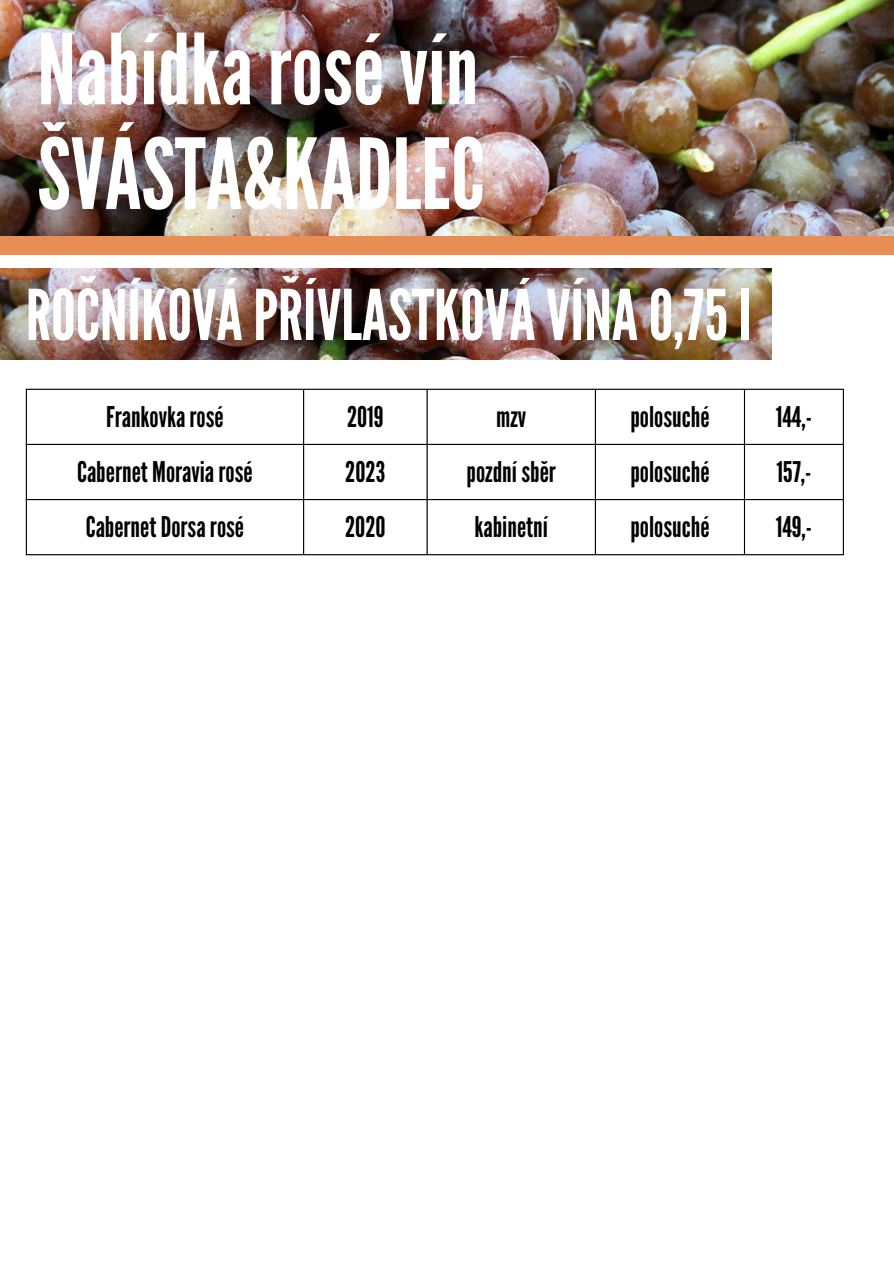
<style>
.page{position:relative;width:894px;height:1264px;background:#fff}
.page>*{position:absolute;margin:0;border:0;box-sizing:border-box;transform-origin:0 0}
.t1{font:97.5px/104.7px "League Gothic";color:#fff}
.t2{font:69.75px "League Gothic";color:#fff}
.t3{font:28.5px "League Gothic";color:#000}
</style>
<div class="page">
<div style="left:0;top:235px;width:893px;height:20px;background:#e88d54"></div>
<hr style="left:26px;top:390px;width:1px;height:164px;background:#000">
<hr style="left:303px;top:390px;width:1px;height:164px;background:#000">
<hr style="left:426px;top:390px;width:1px;height:164px;background:#000">
<hr style="left:594px;top:390px;width:1px;height:164px;background:#000">
<hr style="left:743px;top:390px;width:1px;height:164px;background:#000">
<hr style="left:842px;top:390px;width:1px;height:164px;background:#000">
<hr style="left:26px;top:389px;width:817px;height:1px;background:#000">
<hr style="left:26px;top:444px;width:817px;height:1px;background:#000">
<hr style="left:26px;top:499px;width:817px;height:1px;background:#000">
<hr style="left:26px;top:554px;width:817px;height:1px;background:#000">
<img style="left:0;top:0;width:893px;height:235px">
<img style="left:0;top:268px;width:771px;height:91px">
<p class="t1" style="left:37px;top:19px;width:449px">Nabídkarosévín<br>ŠVÁSTA&amp;KADLEC</p>
<p class="t2" style="left:26px;top:275px;width:727px">ROČNÍKOVÁPŘÍVLASTKOVÁVÍNA0,75l</p>
<p class="t3" style="left:106px;top:400px;width:119px">Frankovkarosé</p>
<h1 class="t3" style="left:347px;top:400px;width:38px">2019</h1>
<p class="t3" style="left:496px;top:400px;width:32px">mzv</p>
<p class="t3" style="left:630px;top:400px;width:81px">polosuché</p>
<p class="t3" style="left:775px;top:400px;width:38px">144,-</p>
<p class="t3" style="left:77px;top:455px;width:177px">Cabernet Moraviarosé</p>
<p class="t3" style="left:345px;top:455px;width:41px">2023</p>
<p class="t3" style="left:466px;top:455px;width:91px">pozdnísběr</p>
<p class="t3" style="left:630px;top:455px;width:81px">polosuché</p>
<p class="t3" style="left:776px;top:455px;width:37px">157,-</p>
<p class="t3" style="left:86px;top:510px;width:160px">CabernetDorsarosé</p>
<p class="t3" style="left:345px;top:510px;width:42px">2020</p>
<p class="t3" style="left:474px;top:510px;width:75px">kabinetní</p>
<p class="t3" style="left:630px;top:510px;width:81px">polosuché</p>
<p class="t3" style="left:775px;top:510px;width:38px">149,-</p>
</div>
